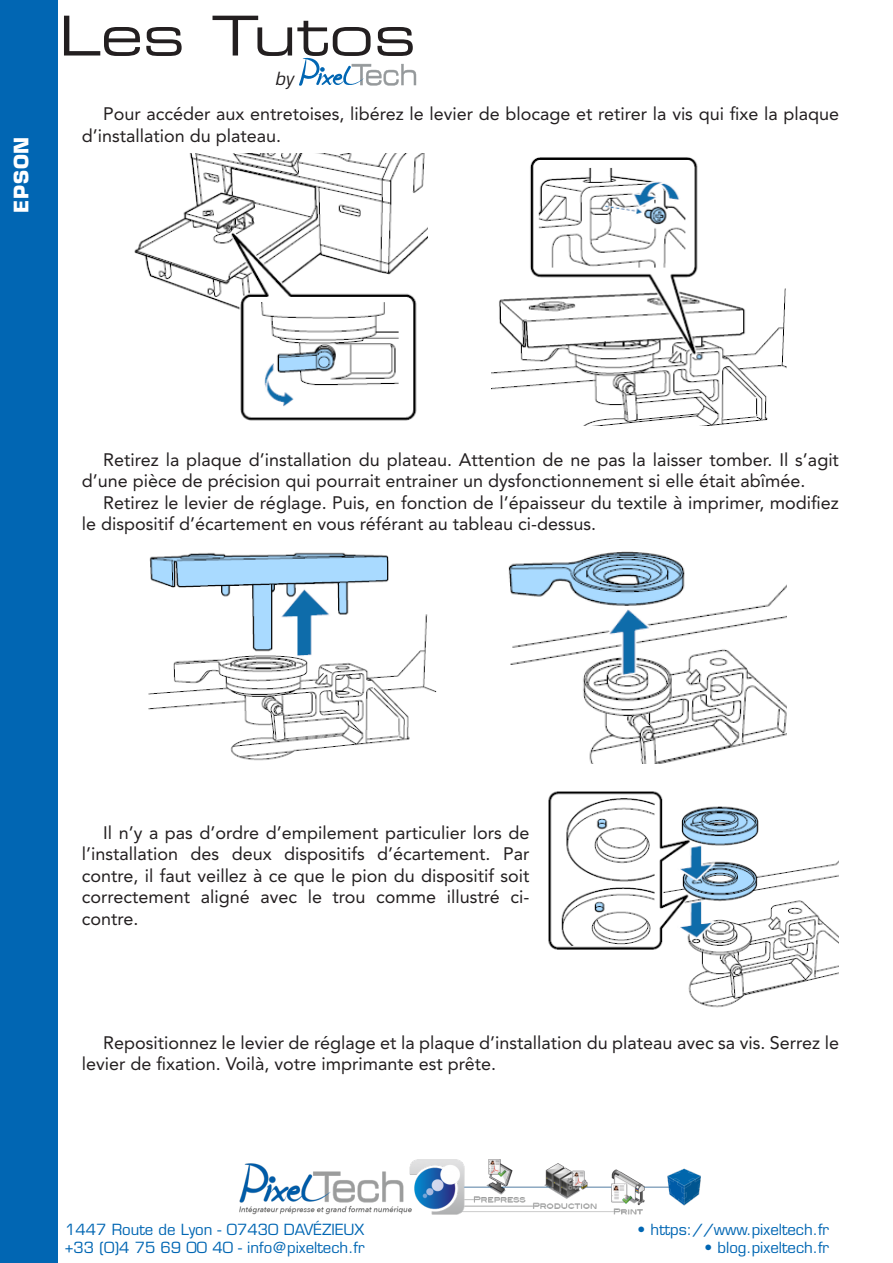
<style>
.page{position:relative;width:893px;height:1263px;background:#fff}
.page>*{position:absolute;margin:0;border:0;box-sizing:border-box;transform-origin:0 0}
.t1{font:55.05px "Eurostile LT Std Ex 2";color:#231f20}
.t2{font:700 19.5px "Eurostile LT Std";letter-spacing:.04em;color:#fff}
.t3{font:18px/21.6px "Avenir LT Std";color:#231f20}
.t4{font:italic 17.7px "Eurostile LT Std";color:#231f20}
.t5{font:15px/18px "Eurostile LT Std";color:#0166b3}
</style>
<div class="page">
<img style="left:239px;top:1159px;width:461px;height:56px">
<svg style="left:299px;top:57px;width:117px;height:29px"></svg>
<div style="left:0;top:0;width:57px;height:1263px;background:#0166b3"></div>
<img style="left:134px;top:153px;width:293px;height:268px">
<img style="left:491px;top:157px;width:296px;height:268px">
<img style="left:148px;top:552px;width:289px;height:209px">
<img style="left:508px;top:551px;width:279px;height:212px">
<img style="left:548px;top:791px;width:291px;height:217px">
<p class="t2" style="left:9px;top:213px;width:77px;rotate:-90deg">EPSON</p>
<h1 class="t1" style="left:59px;top:-2px;width:359px">Les Tutos</h1>
<p class="t4" style="left:275px;top:68px;width:19px">by</p>
<p class="t3" style="left:82px;top:103px;width:759px;text-indent:21px">Pour accéder aux entretoises, libérez le levier de blocage et retirer la vis qui fixe la plaque d’installation du plateau.</p>
<p class="t3" style="left:82px;top:449px;width:759px;text-indent:21px">Retirez la plaque d’installation du plateau. Attention de ne pas la laisser tomber. Il s’agit d’une pièce de précision qui pourrait entrainer un dysfonctionnement si elle était abîmée.</p>
<p class="t3" style="left:82px;top:492px;width:759px;text-indent:21px">Retirez le levier de réglage. Puis, en fonction de l’épaisseur du textile à imprimer, modifiez le dispositif d’écartement en vous référant au tableau ci-dessus.</p>
<p class="t3" style="left:82px;top:822px;width:449px;text-align:justify;text-indent:21px">Il n’y a pas d’ordre d’empilement particulier lors de l’installation des deux dispositifs d’écartement. Par contre, il faut veillez à ce que le pion du dispositif soit correctement aligné avec le trou comme illustré ci&shy;contre.</p>
<p class="t3" style="left:82px;top:1032px;width:759px;text-indent:21px">Repositionnez le levier de réglage et la plaque d’installation du plateau avec sa vis. Serrez le levier de fixation. Voilà, votre imprimante est prête.</p>
<p class="t5" style="left:65px;top:1220px;width:301px">1447 Route de Lyon - 07430 DAVÉZIEUX +33 (0)4 75 69 00 40 - info@pixeltech.fr</p>
<p class="t5" style="left:638px;top:1220px;width:193px">• https://www.pixeltech.fr</p>
<p class="t5" style="left:705px;top:1238px;width:126px">• blog.pixeltech.fr</p>
</div>
